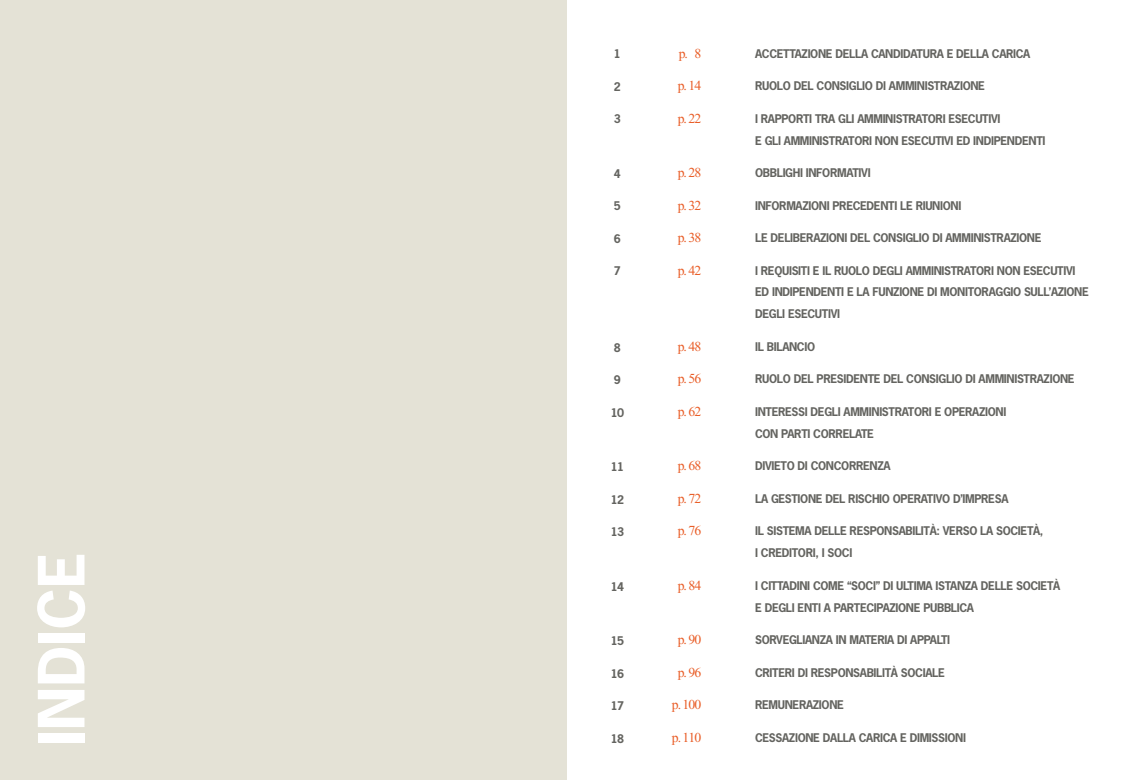
<style>
.page{position:relative;width:1134px;height:780px;background:#fff}
.page>*{position:absolute;margin:0;border:0;box-sizing:border-box;transform-origin:0 0}
.t1{font:700 60px "News Gothic";color:#fff}
.t2{font:13.75px "Times New Roman";letter-spacing:-.07em;color:#e95e28}
.t3{font:700 11.25px/21.9px "News Gothic";letter-spacing:-.03em;color:#646460}
</style>
<div class="page">
<div style="left:0;top:0;width:567px;height:780px;background:#e4e2d6"></div>
<h1 class="t1" style="left:22px;top:746px;width:190px;rotate:-90deg">INDICE</h1>
<p class="t3" style="left:614px;top:43px;width:8px">1</p>
<p class="t3" style="left:614px;top:75px;width:8px">2</p>
<p class="t3" style="left:614px;top:108px;width:8px">3</p>
<p class="t3" style="left:614px;top:162px;width:8px">4</p>
<p class="t3" style="left:614px;top:195px;width:8px">5</p>
<p class="t3" style="left:614px;top:227px;width:8px">6</p>
<p class="t3" style="left:614px;top:260px;width:8px">7</p>
<p class="t3" style="left:614px;top:336px;width:8px">8</p>
<p class="t3" style="left:614px;top:369px;width:8px">9</p>
<p class="t3" style="left:611px;top:401px;width:15px">10</p>
<p class="t3" style="left:611px;top:455px;width:15px">11</p>
<p class="t3" style="left:611px;top:488px;width:15px">12</p>
<p class="t3" style="left:611px;top:520px;width:15px">13</p>
<p class="t3" style="left:611px;top:575px;width:15px">14</p>
<p class="t3" style="left:611px;top:629px;width:15px">15</p>
<p class="t3" style="left:611px;top:662px;width:15px">16</p>
<p class="t3" style="left:611px;top:694px;width:15px">17</p>
<p class="t3" style="left:611px;top:727px;width:15px">18</p>
<p class="t2" style="left:679px;top:45px;width:24px">p. 8</p>
<p class="t2" style="left:678px;top:78px;width:25px">p. 14</p>
<p class="t2" style="left:678px;top:110px;width:25px">p. 22</p>
<p class="t2" style="left:678px;top:165px;width:25px">p. 28</p>
<p class="t2" style="left:678px;top:197px;width:25px">p. 32</p>
<p class="t2" style="left:678px;top:230px;width:25px">p. 38</p>
<p class="t2" style="left:678px;top:262px;width:25px">p. 42</p>
<p class="t2" style="left:678px;top:339px;width:25px">p. 48</p>
<p class="t2" style="left:678px;top:371px;width:25px">p. 56</p>
<p class="t2" style="left:678px;top:404px;width:25px">p. 62</p>
<p class="t2" style="left:678px;top:458px;width:25px">p. 68</p>
<p class="t2" style="left:678px;top:491px;width:25px">p. 72</p>
<p class="t2" style="left:678px;top:523px;width:25px">p. 76</p>
<p class="t2" style="left:678px;top:577px;width:25px">p. 84</p>
<p class="t2" style="left:678px;top:632px;width:25px">p. 90</p>
<p class="t2" style="left:678px;top:664px;width:25px">p. 96</p>
<p class="t2" style="left:672px;top:697px;width:31px">p. 100</p>
<p class="t2" style="left:672px;top:729px;width:31px">p. 110</p>
<p class="t3" style="left:755px;top:42px;width:277px">ACCETTAZIONE DELLA CANDIDATURA E DELLA CARICA</p>
<p class="t3" style="left:755px;top:75px;width:231px">RUOLO DEL CONSIGLIO DI AMMINISTRAZIONE</p>
<p class="t3" style="left:755px;top:107px;width:292px">I RAPPORTI TRA GLI AMMINISTRATORI ESECUTIVI<br>E GLI AMMINISTRATORI NON ESECUTIVI ED INDIPENDENTI</p>
<p class="t3" style="left:755px;top:161px;width:117px">OBBLIGHI INFORMATIVI</p>
<p class="t3" style="left:755px;top:194px;width:208px">INFORMAZIONI PRECEDENTI LE RIUNIONI</p>
<p class="t3" style="left:755px;top:226px;width:288px">LE DELIBERAZIONI DEL CONSIGLIO DI AMMINISTRAZIONE</p>
<p class="t3" style="left:755px;top:259px;width:335px">I REQUISITI E IL RUOLO DEGLI AMMINISTRATORI NON ESECUTIVI<br>ED INDIPENDENTI E LA FUNZIONE DI MONITORAGGIO SULL’AZIONE<br>DEGLI ESECUTIVI</p>
<p class="t3" style="left:755px;top:335px;width:62px">IL BILANCIO</p>
<p class="t3" style="left:755px;top:368px;width:321px">RUOLO DEL PRESIDENTE DEL CONSIGLIO DI AMMINISTRAZIONE</p>
<p class="t3" style="left:755px;top:400px;width:253px">INTERESSI DEGLI AMMINISTRATORI E OPERAZIONI<br>CON PARTI CORRELATE</p>
<p class="t3" style="left:755px;top:455px;width:137px">DIVIETO DI CONCORRENZA</p>
<p class="t3" style="left:755px;top:487px;width:255px">LA GESTIONE DEL RISCHIO OPERATIVO D’IMPRESA</p>
<p class="t3" style="left:755px;top:520px;width:290px">IL SISTEMA DELLE RESPONSABILITÀ: VERSO LA SOCIETÀ,<br>I CREDITORI, I SOCI</p>
<p class="t3" style="left:755px;top:574px;width:307px">I CITTADINI COME “SOCI” DI ULTIMA ISTANZA DELLE SOCIETÀ<br>E DEGLI ENTI A PARTECIPAZIONE PUBBLICA</p>
<p class="t3" style="left:755px;top:628px;width:197px">SORVEGLIANZA IN MATERIA DI APPALTI</p>
<p class="t3" style="left:755px;top:661px;width:191px">CRITERI DI RESPONSABILITÀ SOCIALE</p>
<p class="t3" style="left:755px;top:693px;width:90px">REMUNERAZIONE</p>
<p class="t3" style="left:755px;top:726px;width:212px">CESSAZIONE DALLA CARICA E DIMISSIONI</p>
</div>
